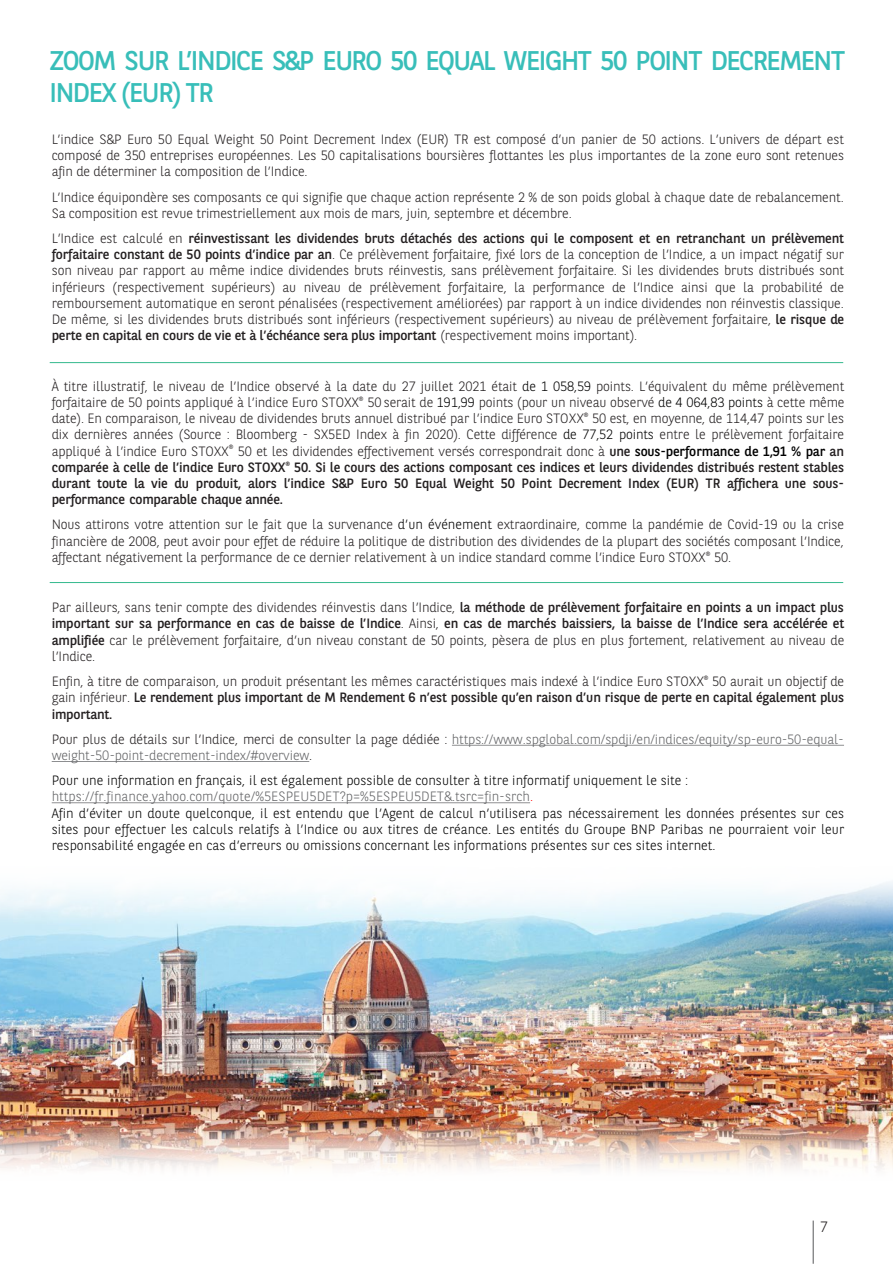
<style>
.page{position:relative;width:893px;height:1264px;background:#fff}
.page>*{position:absolute;margin:0;border:0;box-sizing:border-box;transform-origin:0 0}
.t1{font:27px/32.4px "BNPP Sans";letter-spacing:-.055em;color:#38beb9}
.t2{font:300 15px "BNPP Sans";color:#231f20}
.t3{font:300 13.5px/16.2px "BNPP Sans";letter-spacing:-.01em;color:#231f20;text-align:justify}
.t4{font:300 13.5px/16.2px "BNPP Sans";color:#000}
.t5{font:300 13.5px/16.2px "BNPP Sans";letter-spacing:-.01em;color:#636466}
.s1{font-weight:400}
.s2{color:#000}
.s3{font-weight:400;color:#000}
.s4{color:#231f20}
.s5{color:#636466}
.s6{color:#f00}
</style>
<div class="page">
<hr style="left:812px;top:1220px;width:1px;height:43px;background:#636466">
<svg style="left:452px;top:744px;width:392px;height:1px"></svg>
<svg style="left:52px;top:802px;width:478px;height:1px"></svg>
<hr style="left:50px;top:362px;width:793px;height:1px;background:#34b98d">
<hr style="left:50px;top:582px;width:793px;height:1px;background:#34b98d">
<img style="left:0;top:927px;width:892px;height:194px">
<svg style="left:0;top:882px;width:892px;height:45px"></svg>
<img style="left:0;top:1121px;width:892px;height:49px">
<h1 class="t1" style="left:50px;top:43px;width:797px">ZOOM SUR L’INDICE S&amp;P EURO 50 EQUAL WEIGHT 50 POINT DECREMENT<br>INDEX (EUR) TR</h1>
<p class="t3" style="left:52px;top:130px;width:793px">L’indice S&amp;P Euro 50 Equal Weight 50 Point Decrement Index (EUR) TR est composé d’un panier de 50 actions. L’univers de départ est composé de 350 entreprises européennes. Les 50 capitalisations boursières flottantes les plus importantes de la zone euro sont retenues afin de déterminer la composition de l’Indice.</p>
<p class="t3" style="left:52px;top:188px;width:793px">L’Indice équipondère ses composants ce qui signifie que chaque action représente 2 % de son poids global à chaque date de rebalancement.<br>Sa composition est revue trimestriellement aux mois de mars, juin, septembre et décembre.</p>
<p class="t3" style="left:52px;top:229px;width:794px">L’Indice est calculé en <span class="s1">réinvestissant les dividendes bruts détachés des actions qui le composent et en retranchant un prélèvement forfaitaire constant de 50 points d’indice par an</span>. Ce prélèvement forfaitaire, fixé lors de la conception de l’Indice, a un impact négatif sur son niveau par rapport au même indice dividendes bruts réinvestis, sans prélèvement forfaitaire. Si les dividendes bruts distribués sont inférieurs (respectivement supérieurs) au niveau de prélèvement forfaitaire, la performance de l’Indice ainsi que la probabilité de remboursement automatique en seront pénalisées (respectivement améliorées) par rapport à un indice dividendes non réinvestis classique.<br>De même, si les dividendes bruts distribués sont inférieurs (respectivement supérieurs) au niveau de prélèvement forfaitaire, <span class="s1">le risque de perte en capital en cours de vie et à l’échéance sera plus important</span> (respectivement moins important).</p>
<p class="t3" style="left:52px;top:377px;width:794px">À titre illustratif, le niveau de l’Indice observé à la date du 27 juillet 2021 était <span class="s2">de 1 058,59</span> points. L’équivalent du même prélèvement forfaitaire de 50 points appliqué à l’indice Euro STOXX<sup>®</sup> 50 serait de <span class="s2">191,99</span> points (pour un niveau observé <span class="s2">de 4 064,83 points</span> à cette même date). En comparaison, le niveau de dividendes bruts annuel distribué par l’indice Euro STOXX<sup>®</sup> 50 est, en moyenne, de 114,47 points sur les dix dernières années (Source : Bloomberg - SX5ED Index à fin 2020). Cette différence <span class="s2">de 77,52 points</span> entre le prélèvement forfaitaire appliqué à l’indice Euro STOXX<sup>®</sup> 50 et les dividendes effectivement versés correspondrait donc à <span class="s1">une</span> <span class="s3">sous-performance de 1,91 % par</span> <span class="s1">an comparée à celle de l’indice Euro STOXX</span><sup>®</sup> <span class="s1">50. Si le cours des actions composant ces indices et leurs dividendes distribués restent stables durant toute la vie du produit, alors l’indice S&amp;P Euro 50 Equal Weight 50 Point Decrement Index (EUR) TR affichera une sous&shy;performance comparable chaque année.</span></p>
<p class="t3" style="left:52px;top:516px;width:793px">Nous attirons votre attention sur le fait que la survenance <span class="s2">d’un événement</span> extraordinaire, comme la pandémie de Covid-19 ou la crise financière de 2008, peut avoir pour effet de réduire la politique de distribution des dividendes de la plupart des sociétés composant l’Indice, affectant négativement la performance de ce dernier relativement à un indice standard comme l’indice Euro STOXX<sup>®</sup> 50.</p>
<p class="t3" style="left:52px;top:598px;width:794px">Par ailleurs, sans tenir compte des dividendes réinvestis dans l’Indice, <span class="s1">la méthode de prélèvement forfaitaire en points a un impact plus important sur sa performance en cas de baisse de l’Indice</span>. Ainsi, <span class="s1">en cas de marchés baissiers, la baisse de l’Indice sera accélérée et amplifiée</span> car le prélèvement forfaitaire, d’un niveau constant de 50 points, pèsera de plus en plus fortement, relativement au niveau de l’Indice.</p>
<p class="t3" style="left:52px;top:672px;width:793px">Enfin, à titre de comparaison, un produit présentant les mêmes caractéristiques mais indexé à l’indice Euro STOXX<sup>®</sup> 50 aurait un objectif de gain inférieur. <span class="s1">Le rendement plus important de M Rendement 6 n’est possible qu’en raison d’un risque de perte en capital également plus important.</span></p>
<p class="t5" style="left:52px;top:730px;width:793px"><span class="s4">Pour plus de détails sur l’Indice, merci de consulter la page dédiée :</span> https://www.spglobal.com/spdji/en/indices/equity/sp-euro-50-equal&shy;weight-50-point-decrement-index/#overview<span class="s4">.</span></p>
<p class="t4" style="left:52px;top:771px;width:794px">Pour une information en français, il est également possible de consulter à titre informatif uniquement le site : <span class="s5">https://fr.finance.yahoo.com/quote/%5ESPEU5DET?p=%5ESPEU5DET&amp;.tsrc=fin-srch</span><span class="s6">.<br></span>Afin d’éviter un doute quelconque, il est entendu que l’Agent de calcul n’utilisera pas nécessairement les données présentes sur ces sites pour effectuer les calculs relatifs à l’Indice ou aux titres de créance. Les entités du Groupe BNP Paribas ne pourraient voir leur responsabilité engagée en cas d’erreurs ou omissions concernant les informations présentes sur ces sites internet.</p>
<p class="t2" style="left:820px;top:1216px;width:9px">7</p>
</div>
